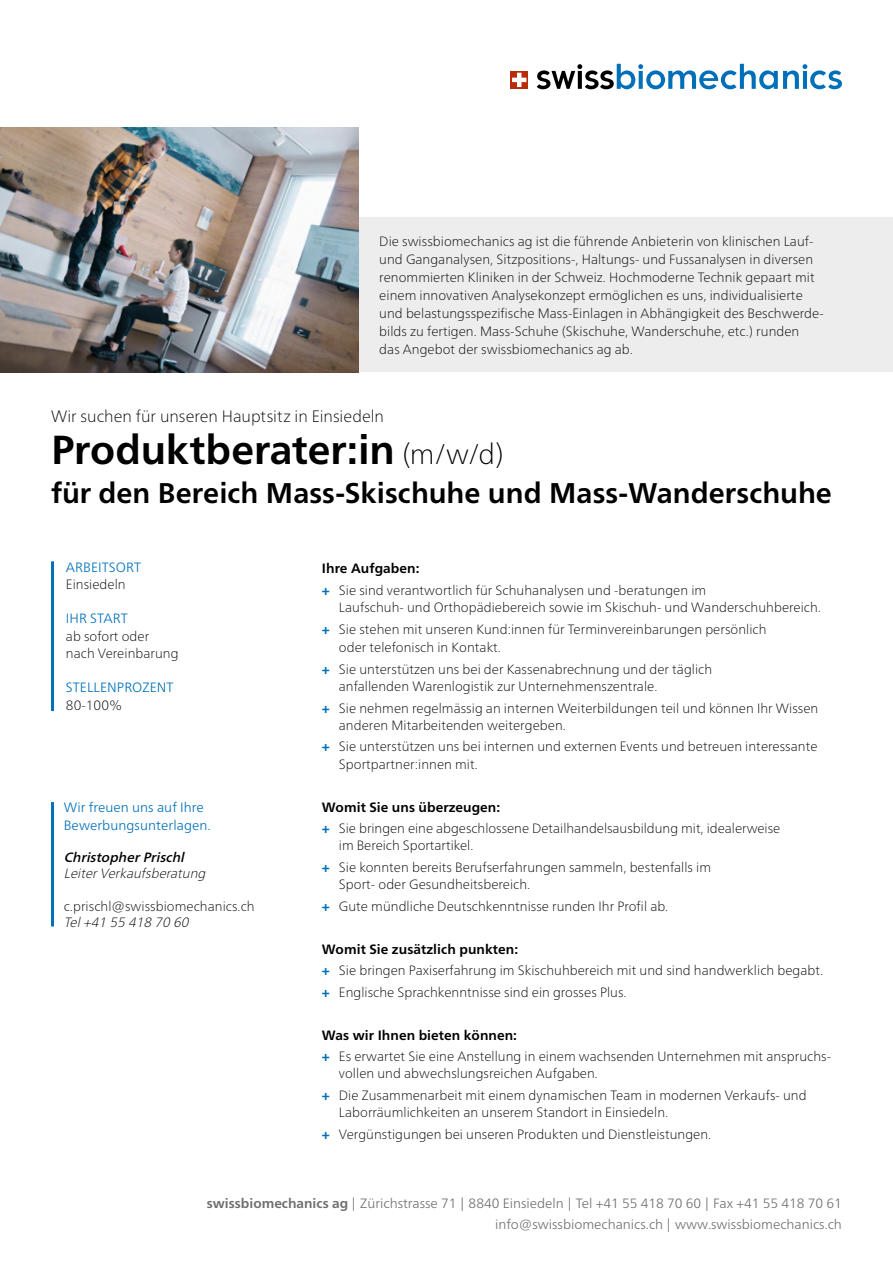
<style>
.page{position:relative;width:893px;height:1263px;background:#fff}
.page>*{position:absolute;margin:0;border:0;box-sizing:border-box;transform-origin:0 0}
.t1{font:700 40.5px "Frutiger Neue LT Pro";color:#000}
.t2{font:700 28.5px "Frutiger Neue LT Pro";color:#000}
.t3{font:100 16.5px "Frutiger Neue LT Pro";color:#000}
.t4{font:100 13.5px/21.5px "Frutiger Neue LT Pro";letter-spacing:.005em;color:#000}
.t5{font:300 13.5px/21px "Frutiger Neue LT Pro";color:#706f6f;text-align:right}
.t6{font:300 13.5px/17.2px "Frutiger Neue LT Pro";letter-spacing:.005em;color:#0070ba}
.t7{font:italic 100 13.5px "Frutiger Neue LT Pro";color:#000}
.t8{font:italic 500 13.5px "Frutiger Neue LT Pro";color:#000}
.s1{font-weight:100;font-size:28.5px}
.s2{font-weight:700}
.s3{font-weight:700;color:#0070ba}
</style>
<div class="page">
<div style="left:211px;top:218px;width:682px;height:154px;background:#ededed"></div>
<hr style="left:51px;top:561px;width:3px;height:150px;background:#0070ba">
<hr style="left:51px;top:802px;width:3px;height:124px;background:#0070ba">
<svg style="left:537px;top:64px;width:305px;height:25px"></svg>
<svg style="left:510px;top:71px;width:18px;height:18px"></svg>
<svg style="left:512px;top:73px;width:14px;height:14px"></svg>
<img style="left:0;top:127px;width:358px;height:245px">
<p class="t4" style="left:379px;top:232px;width:446px;line-height:18px">Die swissbiomechanics ag ist die führende Anbieterin von klinischen Lauf&shy;und Ganganalysen, Sitzpositions-, Haltungs- und Fussanalysen in diversen renommierten Kliniken in der Schweiz. Hochmoderne Technik gepaart mit einem innovativen Analysekonzept ermöglichen es uns, individualisierte und belastungsspezifische Mass-Einlagen in Abhängigkeit des Beschwerde&shy;bilds zu fertigen. Mass-Schuhe (Skischuhe, Wanderschuhe, etc.) runden<br>das Angebot der swissbiomechanics ag ab.</p>
<p class="t3" style="left:51px;top:406px;width:334px">Wir suchen für unseren Hauptsitz in Einsiedeln</p>
<h1 class="t1" style="left:51px;top:425px;width:454px">Produktberater:in <span class="s1">(m/w/d)</span></h1>
<h2 class="t2" style="left:51px;top:476px;width:782px">für den Bereich Mass-Skischuhe und Mass-Wanderschuhe</h2>
<p class="t6" style="left:66px;top:558px;width:77px">ARBEITSORT</p>
<p class="t4" style="left:66px;top:573px;width:61px">Einsiedeln</p>
<p class="t6" style="left:66px;top:610px;width:63px">IHR START</p>
<p class="t4" style="left:66px;top:627px;width:114px;line-height:17.2px">ab sofort oder nach Vereinbarung</p>
<p class="t6" style="left:66px;top:679px;width:109px">STELLENPROZENT</p>
<p class="t4" style="left:66px;top:694px;width:58px">80-100%</p>
<p class="t6" style="left:64px;top:799px;width:148px">Wir freuen uns auf Ihre<br>Bewerbungsunterlagen.</p>
<p class="t8" style="left:64px;top:849px;width:125px">ChristopherPrischl</p>
<p class="t7" style="left:64px;top:865px;width:147px">LeiterVerkaufsberatung</p>
<p class="t4" style="left:64px;top:895px;width:192px">c.prischl@swissbiomechanics.ch</p>
<p class="t7" style="left:64px;top:914px;width:130px">Tel+41 55 418 70 60</p>
<p class="t4" style="left:322px;top:558px;width:386px"><span class="s2">Ihre Aufgaben:<br></span><span class="s3">+</span> Sie sind verantwortlich für Schuhanalysen und -beratungen im</p>
<p class="t4" style="left:322px;top:596px;width:501px;line-height:22.2px;text-indent:17px">Laufschuh- und Orthopädiebereich sowie im Skischuh- und Wanderschuhbereich. <span class="s3">+</span> Sie stehen mit unseren Kund:innen für Terminvereinbarungen persönlich</p>
<p class="t4" style="left:322px;top:637px;width:392px;text-indent:17px">oder telefonisch in Kontakt.<br><span class="s3">+</span> Sie unterstützen uns bei der Kassenabrechnung und der täglich</p>
<p class="t4" style="left:322px;top:675px;width:498px;text-indent:17px">anfallenden Warenlogistik zur Unternehmenszentrale.<br><span class="s3">+</span> Sie nehmen regelmässig an internen Weiterbildungen teil und können Ihr Wissen</p>
<p class="t4" style="left:322px;top:714px;width:497px;text-indent:17px">anderen Mitarbeitenden weitergeben.<br><span class="s3">+</span> Sie unterstützen uns bei internen und externen Events und betreuen interessante</p>
<p class="t4" style="left:339px;top:753px;width:141px">Sportpartner:innen mit.</p>
<p class="t4" style="left:322px;top:796px;width:460px"><span class="s2">Womit Sie uns überzeugen:<br></span><span class="s3">+</span> Sie bringen eine abgeschlossene Detailhandelsausbildung mit, idealerweise</p>
<p class="t4" style="left:322px;top:835px;width:391px;text-indent:17px">im Bereich Sportartikel.<br><span class="s3">+</span> Sie konnten bereits Berufserfahrungen sammeln, bestenfalls im</p>
<p class="t4" style="left:322px;top:873px;width:348px;text-indent:17px">Sport- oder Gesundheitsbereich.<br><span class="s3">+</span> Gute mündliche Deutschkenntnisse runden Ihr Profil ab.</p>
<p class="t4" style="left:322px;top:938px;width:503px"><span class="s2">Womit Sie zusätzlich punkten:<br></span><span class="s3">+</span> Sie bringen Paxiserfahrung im Skischuhbereich mit und sind handwerklich begabt. <span class="s3">+</span> Englische Sprachkenntnisse sind ein grosses Plus.</p>
<p class="t4" style="left:322px;top:1024px;width:511px"><span class="s2">Was wir Ihnen bieten können:<br></span><span class="s3">+</span> Es erwartet Sie eine Anstellung in einem wachsenden Unternehmen mit anspruchs-</p>
<p class="t4" style="left:322px;top:1063px;width:486px;text-indent:17px">vollen und abwechslungsreichen Aufgaben.<br><span class="s3">+</span> Die Zusammenarbeit mit einem dynamischen Team in modernen Verkaufs- und</p>
<p class="t4" style="left:322px;top:1101px;width:391px;text-indent:17px">Laborräumlichkeiten an unserem Standort in Einsiedeln.<br><span class="s3">+</span> Vergünstigungen bei unseren Produkten und Dienstleistungen.</p>
<p class="t5" style="left:207px;top:1192px;width:637px"><span class="s2">swissbiomechanics ag</span> | Zürichstrasse 71 | 8840 Einsiedeln | Tel +41 55 418 70 60 | Fax +41 55 418 70 61 info@swissbiomechanics.ch | www.swissbiomechanics.ch</p>
</div>
